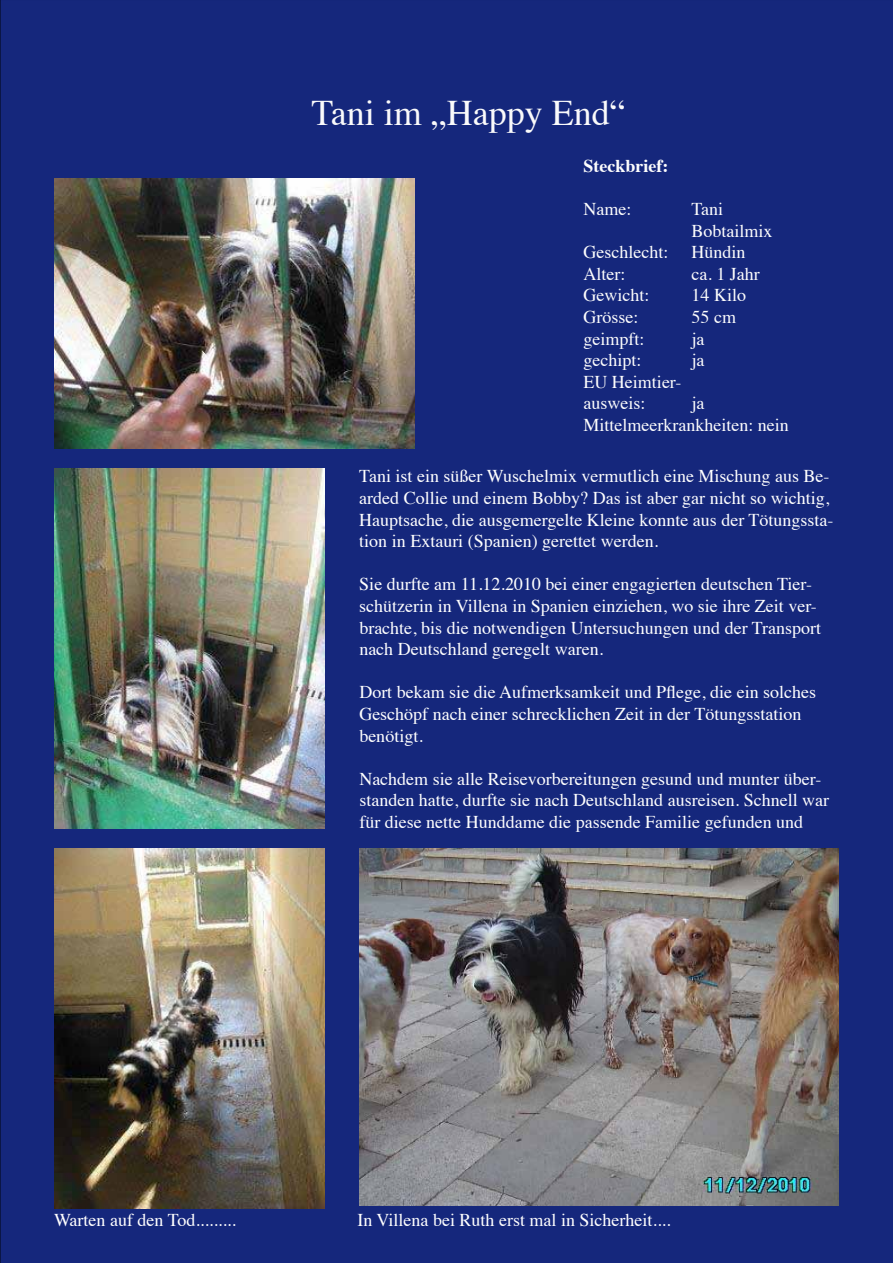
<style>
.page{position:relative;width:893px;height:1263px;background:#15277c}
.page>*{position:absolute;margin:0;border:0;box-sizing:border-box;transform-origin:0 0}
.t1{font:36px "Times";color:#fafafb}
.t2{font:18px/21.6px "Times";color:#fff}
.t3{font:18px/21.6px "Times";color:#fdfdfd}
.t4{font:700 18px "Times";color:#fdfdfd}
</style>
<div class="page">
<div style="left:54px;top:55px;width:785px;height:91px;background:#15277c"></div>
<div style="left:583px;top:158px;width:255px;height:306px;background:#15277c"></div>
<img style="left:54px;top:469px;width:270px;height:360px">
<img style="left:54px;top:179px;width:360px;height:270px">
<img style="left:359px;top:849px;width:480px;height:356px">
<img style="left:54px;top:849px;width:270px;height:360px">
<h1 class="t1" style="left:311px;top:79px;width:316px">Tani im „Happy End“</h1>
<p class="t4" style="left:583px;top:148px;width:86px">Steckbrief:</p>
<p class="t3" style="left:583px;top:196px;width:49px">Name:</p>
<p class="t3" style="left:691px;top:196px;width:83px">Tani<br>Bobtailmix</p>
<p class="t3" style="left:583px;top:240px;width:86px">Geschlecht:</p>
<p class="t3" style="left:691px;top:240px;width:55px">Hündin</p>
<p class="t3" style="left:583px;top:261px;width:43px">Alter:</p>
<p class="t3" style="left:691px;top:261px;width:70px">ca. 1 Jahr</p>
<p class="t3" style="left:583px;top:283px;width:67px">Gewicht:</p>
<p class="t3" style="left:691px;top:283px;width:56px">14 Kilo</p>
<p class="t3" style="left:583px;top:304px;width:56px">Grösse:</p>
<p class="t3" style="left:691px;top:304px;width:46px">55 cm</p>
<p class="t3" style="left:583px;top:326px;width:63px">geimpft:</p>
<p class="t3" style="left:691px;top:326px;width:14px">ja</p>
<p class="t3" style="left:583px;top:348px;width:59px">gechipt:</p>
<p class="t3" style="left:691px;top:348px;width:14px">ja</p>
<p class="t3" style="left:583px;top:369px;width:100px">EU Heimtier&shy;ausweis:</p>
<p class="t3" style="left:583px;top:391px;width:207px;text-indent:108px">ja<br>Mittelmeerkrankheiten: nein</p>
<p class="t2" style="left:359px;top:464px;width:476px">Tani ist ein süßer Wuschelmix vermutlich eine Mischung aus Be&shy;arded Collie und einem Bobby? Das ist aber gar nicht so wichtig, Hauptsache, die ausgemergelte Kleine konnte aus der Tötungssta&shy;tion in Extauri (Spanien) gerettet werden.</p>
<p class="t2" style="left:359px;top:572px;width:463px">Sie durfte am 11.12.2010 bei einer engagierten deutschen Tier&shy;schützerin in Villena in Spanien einziehen, wo sie ihre Zeit ver&shy;brachte, bis die notwendigen Untersuchungen und der Transport nach Deutschland geregelt waren.</p>
<p class="t2" style="left:359px;top:680px;width:458px">Dort bekam sie die Aufmerksamkeit und Pflege, die ein solches<br>Geschöpf nach einer schrecklichen Zeit in der Tötungsstation benötigt.</p>
<p class="t2" style="left:359px;top:766px;width:471px">Nachdem sie alle Reisevorbereitungen gesund und munter über&shy;standen hatte, durfte sie nach Deutschland ausreisen. Schnell war für diese nette Hunddame die passende Familie gefunden und</p>
<p class="t2" style="left:54px;top:1208px;width:183px">Warten auf den Tod.........</p>
<p class="t2" style="left:357px;top:1208px;width:315px">In Villena bei Ruth erst mal in Sicherheit....</p>
</div>
